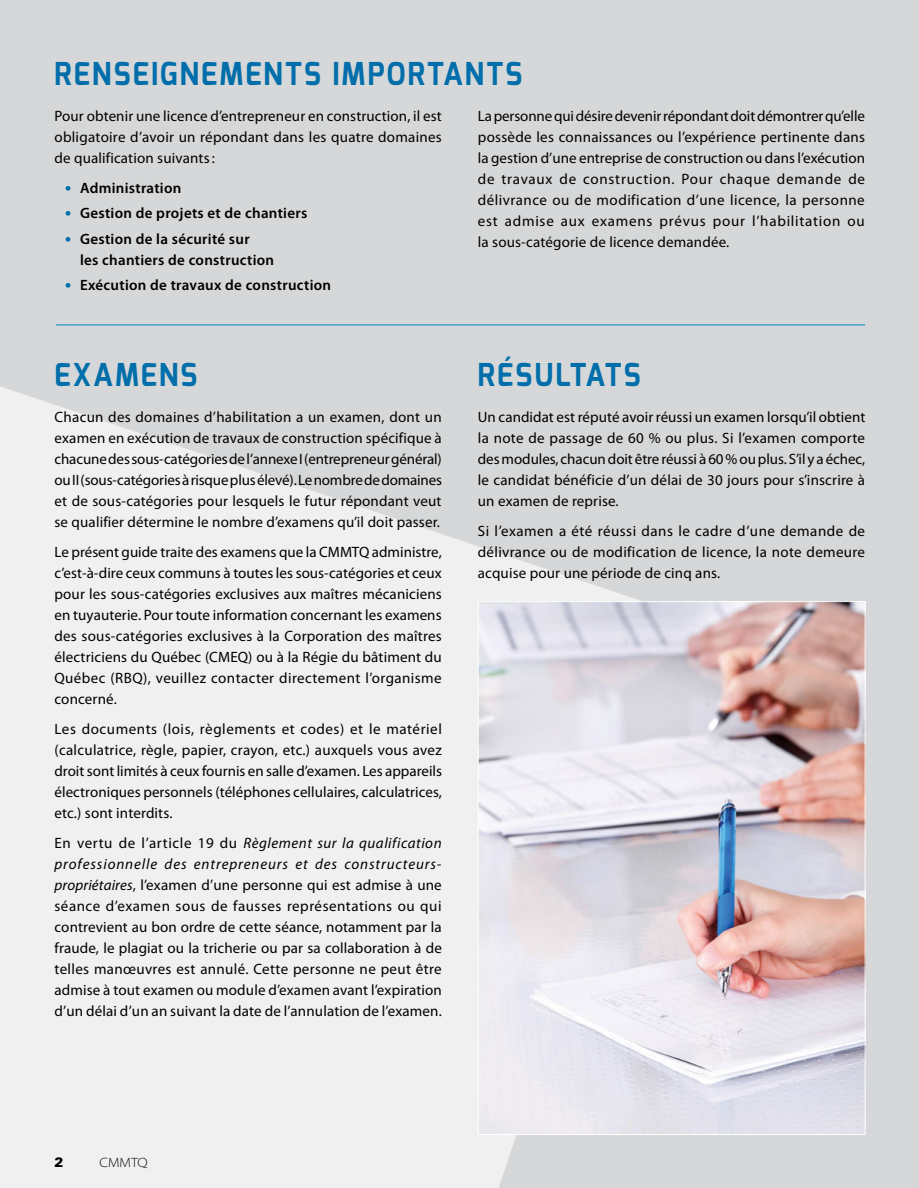
<style>
.page{position:relative;width:919px;height:1188px;background:#fff}
.page>*{position:absolute;margin:0;border:0;box-sizing:border-box;transform-origin:0 0}
.t1{font:700 31.5px "Exo";letter-spacing:.075em;color:#006eaa;scale:.9 1}
.t2{font:15px/21px "Myriad Pro";letter-spacing:.01em;color:#000;text-align:justify}
.t3{font:600 15px/21px "Myriad Pro";letter-spacing:.02em;color:#000}
.t4{font:300 semi-expanded 13.5px "Myriad Pro";color:#000}
.t5{font:900 13.5px "Univers";color:#000}
.s1{font-weight:700;font-size:18px;color:#006eaa}
.s2{font-style:italic}
</style>
<div class="page">
<div style="left:0;top:0;width:918px;height:1188px;background:#d5d7d8"></div>
<svg style="left:0;top:386px;width:641px;height:802px;fill:#f0f0f1"></svg>
<img style="left:479px;top:603px;width:384px;height:530px">
<hr style="left:56px;top:325px;width:808px;height:1px;background:#0083c2">
<h1 class="t1" style="left:54px;top:53px;width:521px">RENSEIGNEMENTS IMPORTANTS</h1>
<p class="t2" style="left:54px;top:105px;width:389px">Pour obtenir une licence d’entrepreneur en construction, il est obligatoire d’avoir un répondant dans les quatre domaines de qualification suivants :</p>
<p class="t3" style="left:65px;top:177px;width:118px"><span class="s1">•</span> Administration</p>
<p class="t3" style="left:65px;top:203px;width:244px"><span class="s1">•</span> Gestion de projets et de chantiers</p>
<p class="t3" style="left:80px;top:228px;width:196px;text-indent:-15px"><span class="s1">•</span> Gestion de la sécurité sur<br>les chantiers de construction</p>
<p class="t3" style="left:65px;top:275px;width:268px"><span class="s1">•</span> Exécution de travaux de construction</p>
<p class="t2" style="left:477px;top:105px;width:389px">La personne qui désire devenir répondant doit démontrer qu’elle possède les connaissances ou l’expérience pertinente dans la gestion d’une entreprise de construction ou dans l’exécution de travaux de construction. Pour chaque demande de délivrance ou de modification d’une licence, la personne est admise aux examens prévus pour l’habilitation ou la sous-catégorie de licence demandée.</p>
<h1 class="t1" style="left:54px;top:354px;width:160px">EXAMENS</h1>
<p class="t2" style="left:54px;top:407px;width:389px">Chacun des domaines d’habilitation a un examen, dont un examen en exécution de travaux de construction spécifique à chacune des sous-catégories de l’annexe I (entrepreneur général) ou II (sous-catégories à risque plus élevé). Le nombre de domaines et de sous-catégories pour lesquels le futur répondant veut se qualifier détermine le nombre d’examens qu’il doit passer.</p>
<p class="t2" style="left:54px;top:542px;width:388px">Le présent guide traite des examens que la CMMTQ administre, c’est-à-dire ceux communs à toutes les sous-catégories et ceux pour les sous-catégories exclusives aux maîtres mécaniciens en tuyauterie. Pour toute information concernant les examens des sous-catégories exclusives à la Corporation des maîtres électriciens du Québec (CMEQ) ou à la Régie du bâtiment du Québec (RBQ), veuillez contacter directement l’organisme concerné.</p>
<p class="t2" style="left:54px;top:719px;width:389px">Les documents (lois, règlements et codes) et le matériel (calculatrice, règle, papier, crayon, etc.) auxquels vous avez droit sont limités à ceux fournis en salle d’examen. Les appareils électroniques personnels (téléphones cellulaires, calculatrices, etc.) sont interdits.</p>
<p class="t2" style="left:54px;top:833px;width:389px">En vertu de l’article 19 du <span class="s2">Règlement sur la qualification professionnelle des entrepreneurs et des constructeurs&shy;propriétaires</span>, l’examen d’une personne qui est admise à une séance d’examen sous de fausses représentations ou qui contrevient au bon ordre de cette séance, notamment par la fraude, le plagiat ou la tricherie ou par sa collaboration à de telles manœuvres est annulé. Cette personne ne peut être admise à tout examen ou module d’examen avant l’expiration d’un délai d’un an suivant la date de l’annulation de l’examen.</p>
<h1 class="t1" style="left:477px;top:354px;width:182px">RÉSULTATS</h1>
<p class="t2" style="left:477px;top:407px;width:389px">Un candidat est réputé avoir réussi un examen lorsqu’il obtient la note de passage de 60 % ou plus. Si l’examen comporte des modules, chacun doit être réussi à 60 % ou plus. S’il y a échec, le candidat bénéficie d’un délai de 30 jours pour s’inscrire à un examen de reprise.</p>
<p class="t2" style="left:477px;top:521px;width:389px">Si l’examen a été réussi dans le cadre d’une demande de délivrance ou de modification de licence, la note demeure acquise pour une période de cinq ans.</p>
<p class="t5" style="left:54px;top:1154px;width:11px">2</p>
<p class="t4" style="left:99px;top:1155px;width:50px">CMMTQ</p>
</div>
